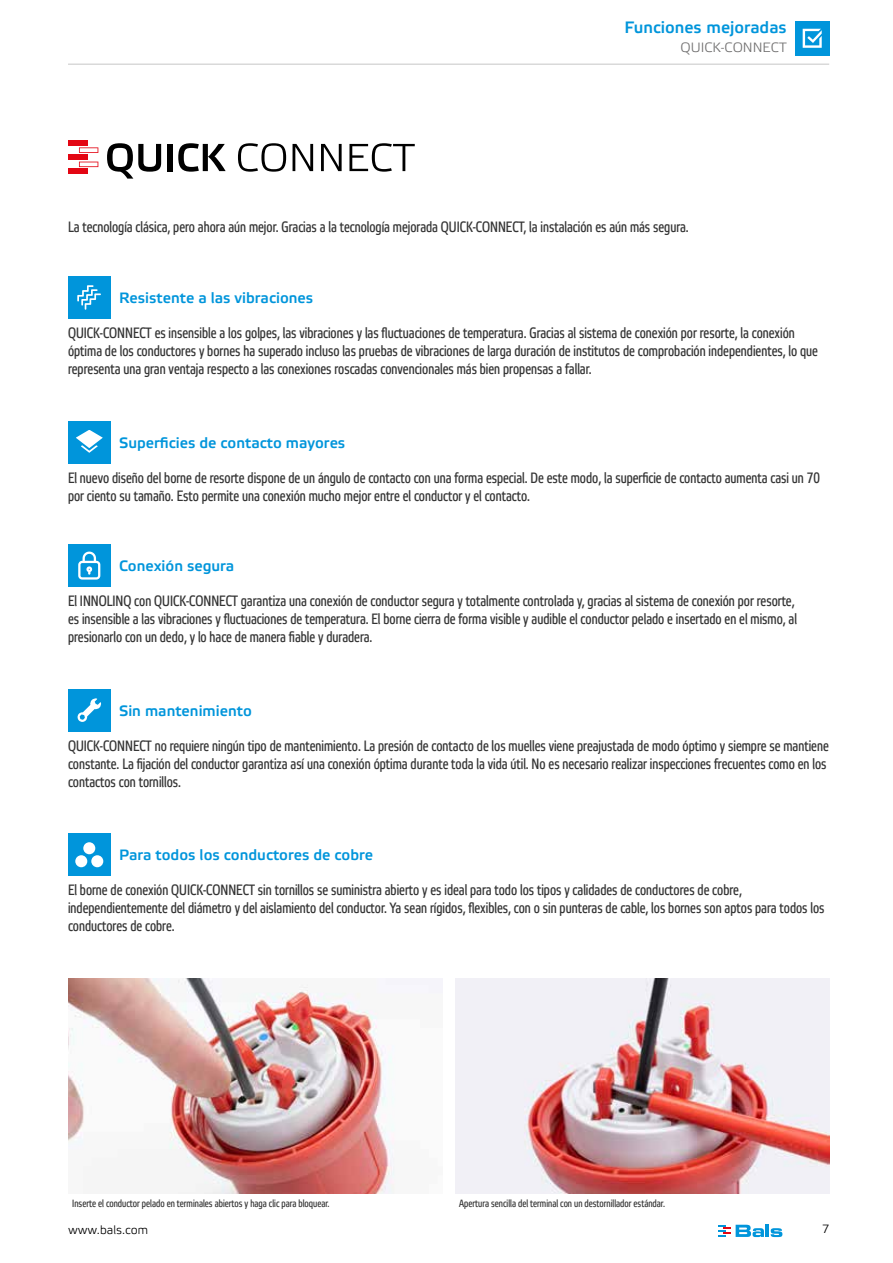
<style>
.page{position:relative;width:893px;height:1263px;background:#fff}
.page>*{position:absolute;margin:0;border:0;box-sizing:border-box;transform-origin:0 0}
.t1{font:500 16.5px "Etelka";color:#0095db}
.t2{font:15px/18px "Etelka Narrow Text";color:#343434}
.t3{font:500 15px "Etelka";color:#0095db}
.t4{font:300 13.5px "Etelka";color:#706f6f}
.t5{font:300 12px "Etelka";color:#000}
.t6{font:10.5px "Etelka Narrow Text";color:#343434}
</style>
<div class="page">
<svg style="left:719px;top:1225px;width:63px;height:12px"></svg>
<hr style="left:68px;top:64px;width:761px;height:1px;background:#c6c6c6">
<img style="left:455px;top:978px;width:374px;height:216px">
<img style="left:68px;top:978px;width:374px;height:216px">
<svg style="left:79px;top:162px;width:19px;height:5px"></svg>
<svg style="left:79px;top:147px;width:19px;height:6px"></svg>
<div style="left:68px;top:140px;width:19px;height:6px;background:#e30613"></div>
<div style="left:68px;top:154px;width:19px;height:6px;background:#e30613"></div>
<div style="left:68px;top:169px;width:19px;height:5px;background:#e30613"></div>
<svg style="left:107px;top:143px;width:54px;height:36px"></svg>
<div style="left:168px;top:144px;width:5px;height:27px;background:#000"></div>
<svg style="left:178px;top:143px;width:48px;height:29px"></svg>
<svg style="left:238px;top:143px;width:48px;height:29px"></svg>
<svg style="left:293px;top:144px;width:20px;height:27px"></svg>
<svg style="left:321px;top:144px;width:21px;height:27px"></svg>
<svg style="left:349px;top:143px;width:66px;height:29px"></svg>
<div style="left:795px;top:21px;width:34px;height:34px;background:#0095db"></div>
<svg style="left:803px;top:29px;width:19px;height:19px"></svg>
<div style="left:68px;top:689px;width:43px;height:42px;background:#0095db"></div>
<svg style="left:77px;top:698px;width:24px;height:24px"></svg>
<div style="left:68px;top:833px;width:43px;height:43px;background:#0095db"></div>
<div style="left:75px;top:855px;width:12px;height:12px;background:#fff;border-radius:50%"></div>
<div style="left:91px;top:855px;width:12px;height:12px;background:#fff;border-radius:50%"></div>
<div style="left:83px;top:842px;width:12px;height:12px;background:#fff;border-radius:50%"></div>
<div style="left:68px;top:276px;width:43px;height:43px;background:#0095db"></div>
<svg style="left:77px;top:285px;width:24px;height:25px"></svg>
<div style="left:68px;top:421px;width:43px;height:42px;background:#0095db"></div>
<svg style="left:76px;top:430px;width:27px;height:23px"></svg>
<div style="left:68px;top:544px;width:43px;height:43px;background:#0095db"></div>
<svg style="left:78px;top:552px;width:22px;height:28px"></svg>
<p class="t1" style="left:625px;top:17px;width:164px">Funciones mejoradas</p>
<p class="t4" style="left:680px;top:39px;width:108px">QUICK-CONNECT</p>
<p class="t2" style="left:68px;top:218px;width:622px">La tecnología clásica, pero ahora aún mejor. Gracias a la tecnología mejorada QUICK-CONNECT, la instalación es aún más segura.</p>
<p class="t3" style="left:119px;top:288px;width:196px">Resistente a las vibraciones</p>
<p class="t2" style="left:68px;top:325px;width:751px">QUICK-CONNECT es insensible a los golpes, las vibraciones y las fluctuaciones de temperatura. Gracias al sistema de conexión por resorte, la conexión óptima de los conductores y bornes ha superado incluso las pruebas de vibraciones de larga duración de institutos de comprobación independientes, lo que representa una gran ventaja respecto a las conexiones roscadas convencionales más bien propensas a fallar.</p>
<p class="t3" style="left:119px;top:433px;width:228px">Superficies de contacto mayores</p>
<p class="t2" style="left:68px;top:469px;width:753px">El nuevo diseño del borne de resorte dispone de un ángulo de contacto con una forma especial. De este modo, la superficie de contacto aumenta casi un 70 por ciento su tamaño. Esto permite una conexión mucho mejor entre el conductor y el contacto.</p>
<p class="t3" style="left:119px;top:556px;width:117px">Conexión segura</p>
<p class="t2" style="left:68px;top:593px;width:730px">El INNOLINQ con QUICK-CONNECT garantiza una conexión de conductor segura y totalmente controlada y, gracias al sistema de conexión por resorte, es insensible a las vibraciones y fluctuaciones de temperatura. El borne cierra de forma visible y audible el conductor pelado e insertado en el mismo, al presionarlo con un dedo, y lo hace de manera fiable y duradera.</p>
<p class="t3" style="left:119px;top:701px;width:134px">Sin mantenimiento</p>
<p class="t2" style="left:68px;top:737px;width:762px">QUICK-CONNECT no requiere ningún tipo de mantenimiento. La presión de contacto de los muelles viene preajustada de modo óptimo y siempre se mantiene constante. La fijación del conductor garantiza así una conexión óptima durante toda la vida útil. No es necesario realizar inspecciones frecuentes como en los contactos con tornillos.</p>
<p class="t3" style="left:119px;top:845px;width:256px">Para todos los conductores de cobre</p>
<p class="t2" style="left:68px;top:882px;width:758px">El borne de conexión QUICK-CONNECT sin tornillos se suministra abierto y es ideal para todo los tipos y calidades de conductores de cobre, independientemente del diámetro y del aislamiento del conductor. Ya sean rígidos, flexibles, con o sin punteras de cable, los bornes son aptos para todos los conductores de cobre.</p>
<p class="t6" style="left:72px;top:1197px;width:259px">Inserte el conductor pelado en terminales abiertos y haga clic para bloquear.</p>
<p class="t6" style="left:459px;top:1197px;width:207px">Apertura sencilla del terminal con un destornillador estándar.</p>
<p class="t5" style="left:68px;top:1222px;width:82px">www.bals.com</p>
<p class="t5" style="left:822px;top:1222px;width:9px">7</p>
</div>
